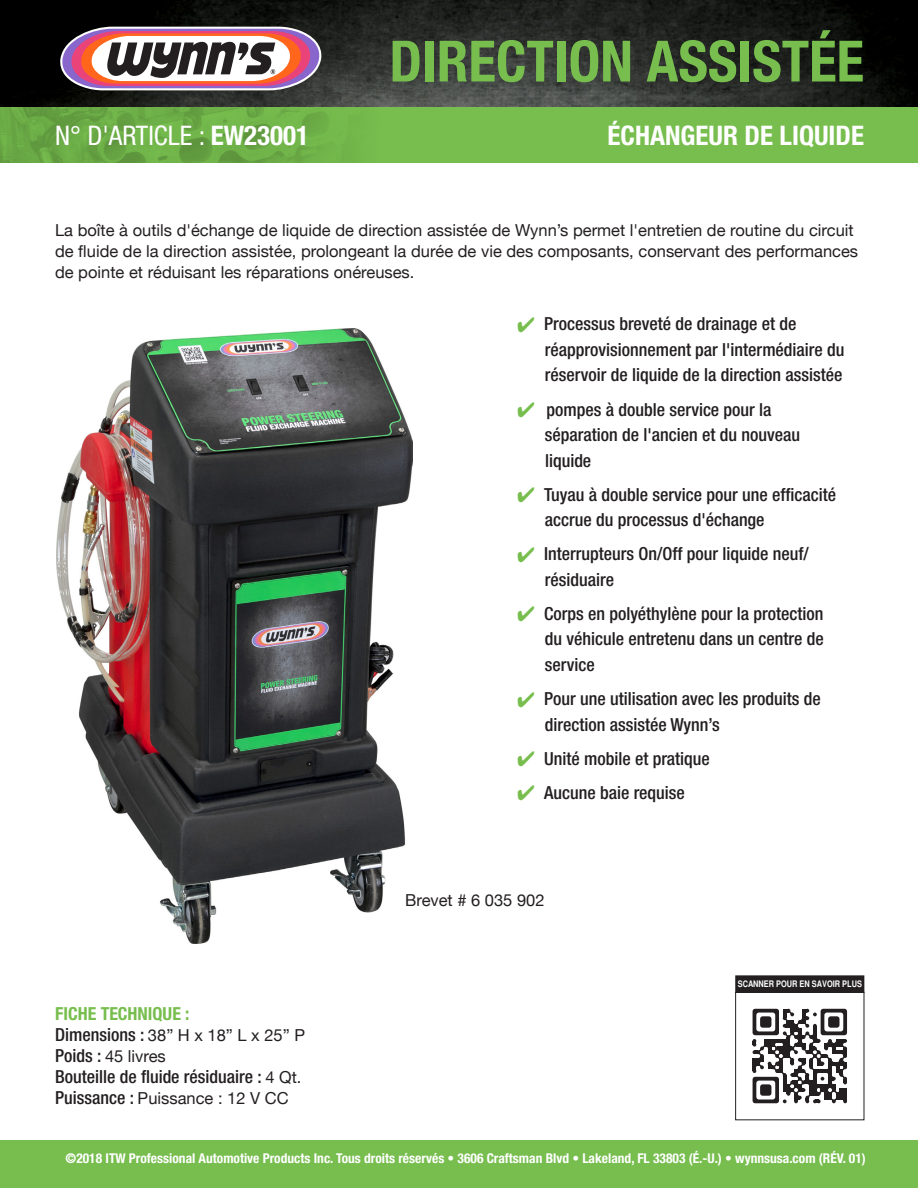
<style>
.page{position:relative;width:918px;height:1188px;background:#fff}
.page>*{position:absolute;margin:0;border:0;box-sizing:border-box;transform-origin:0 0}
.t1{font:700 condensed 57px "Helvetica Neue LT Std";color:#77be4e}
.t2{font:condensed 27px "Helvetica Neue LT Std";color:#fff}
.t3{font:700 condensed 27px "Helvetica Neue LT Std";color:#fff}
.t4{font:500 condensed 18px/25.5px "Helvetica Neue LT Std";color:#231f20}
.t5{font:700 condensed 18px "Helvetica Neue LT Std";color:#77be4e}
.t6{font:16.5px/21px "Helvetica Neue";color:#231f20}
.t7{font:700 condensed 13.5px "Helvetica Neue LT Std";color:#fff}
.t8{font:700 condensed 9px "Helvetica";color:#fff}
.s1{font-weight:700}
.s2{color:#77be4e}
.s3{font-family:"Helvetica Neue LT Std";font-weight:500;font-stretch:condensed;font-size:18px}
.s4{font-family:"Helvetica Neue";font-weight:400;font-stretch:normal;font-size:16.5px}
</style>
<div class="page">
<div style="left:0;top:1140px;width:918px;height:48px;background:#77be4e"></div>
<img style="left:0;top:0;width:918px;height:108px">
<div style="left:0;top:108px;width:918px;height:55px;background:#77be4e"></div>
<img style="left:0;top:108px;width:350px;height:55px">
<svg style="left:59px;top:27px;width:263px;height:63px"></svg>
<img style="left:57px;top:328px;width:356px;height:615px">
<svg style="left:753px;top:1009px;width:94px;height:94px"></svg>
<div style="left:736px;top:976px;width:128px;height:16px;background:#231f20"></div>
<div style="left:735px;top:975px;width:129px;height:18px;border:2px solid #231f20"></div>
<h2 class="t2" style="left:55px;top:119px;width:256px">N° D'ARTICLE : <span class="s1">EW23001</span></h2>
<h1 class="t1" style="left:389px;top:27px;width:476px">DIRECTION ASSISTÉE</h1>
<h2 class="t3" style="left:608px;top:119px;width:258px">ÉCHANGEUR DE LIQUIDE</h2>
<p class="t6" style="left:55px;top:219px;width:805px">La boîte à outils d'échange de liquide de direction assistée de Wynn’s permet l'entretien de routine du circuit de fluide de la direction assistée, prolongeant la durée de vie des composants, conservant des performances de pointe et réduisant les réparations onéreuses.</p>
<p class="t4" style="left:545px;top:311px;width:301px;text-indent:-28px"><span class="s2">✔</span> Processus breveté de drainage et de réapprovisionnement par l'intermédiaire du réservoir de liquide de la direction assistée</p>
<p class="t4" style="left:545px;top:396px;width:257px;text-indent:-28px"><span class="s2">✔</span> pompes à double service pour la séparation de l'ancien et du nouveau liquide</p>
<p class="t4" style="left:545px;top:481px;width:293px;text-indent:-28px"><span class="s2">✔</span> Tuyau à double service pour une efficacité accrue du processus d'échange</p>
<p class="t4" style="left:545px;top:541px;width:266px;text-indent:-28px"><span class="s2">✔</span> Interrupteurs On/Off pour liquide neuf/ résiduaire</p>
<p class="t4" style="left:545px;top:601px;width:280px;text-align:justify;text-indent:-28px"><span class="s2">✔</span> Corps en polyéthylène pour la protection du véhicule entretenu dans un centre de service</p>
<p class="t4" style="left:545px;top:686px;width:277px;text-indent:-28px"><span class="s2">✔</span> Pour une utilisation avec les produits de direction assistée Wynn’s</p>
<p class="t4" style="left:517px;top:745px;width:194px"><span class="s2">✔</span> Unité mobile et pratique</p>
<p class="t4" style="left:517px;top:780px;width:169px"><span class="s2">✔</span> Aucune baie requise</p>
<p class="t5" style="left:55px;top:1003px;width:136px">FICHE TECHNIQUE :</p>
<p class="t6" style="left:55px;top:1025px;width:252px"><span class="s3">Dimensions :</span> 38” H x 18” L x 25” P<br><span class="s3">Poids :</span> 45 livres</p>
<p class="t4" style="left:55px;top:1064px;width:248px">Bouteille de fluide résiduaire : <span class="s4">4 Qt.</span></p>
<p class="t6" style="left:55px;top:1088px;width:235px"><span class="s3">Puissance :</span> Puissance : 12 V CC</p>
<p class="t6" style="left:405px;top:889px;width:141px">Brevet # 6 035 902</p>
<p class="t8" style="left:738px;top:979px;width:126px">SCANNER POUR EN SAVOIR PLUS</p>
<p class="t7" style="left:66px;top:1150px;width:802px">©2018 ITW Professional Automotive Products Inc. Tous droits réservés • 3606 Craftsman Blvd • Lakeland, FL 33803 (É.-U.) • wynnsusa.com (RÉV. 01)</p>
</div>
